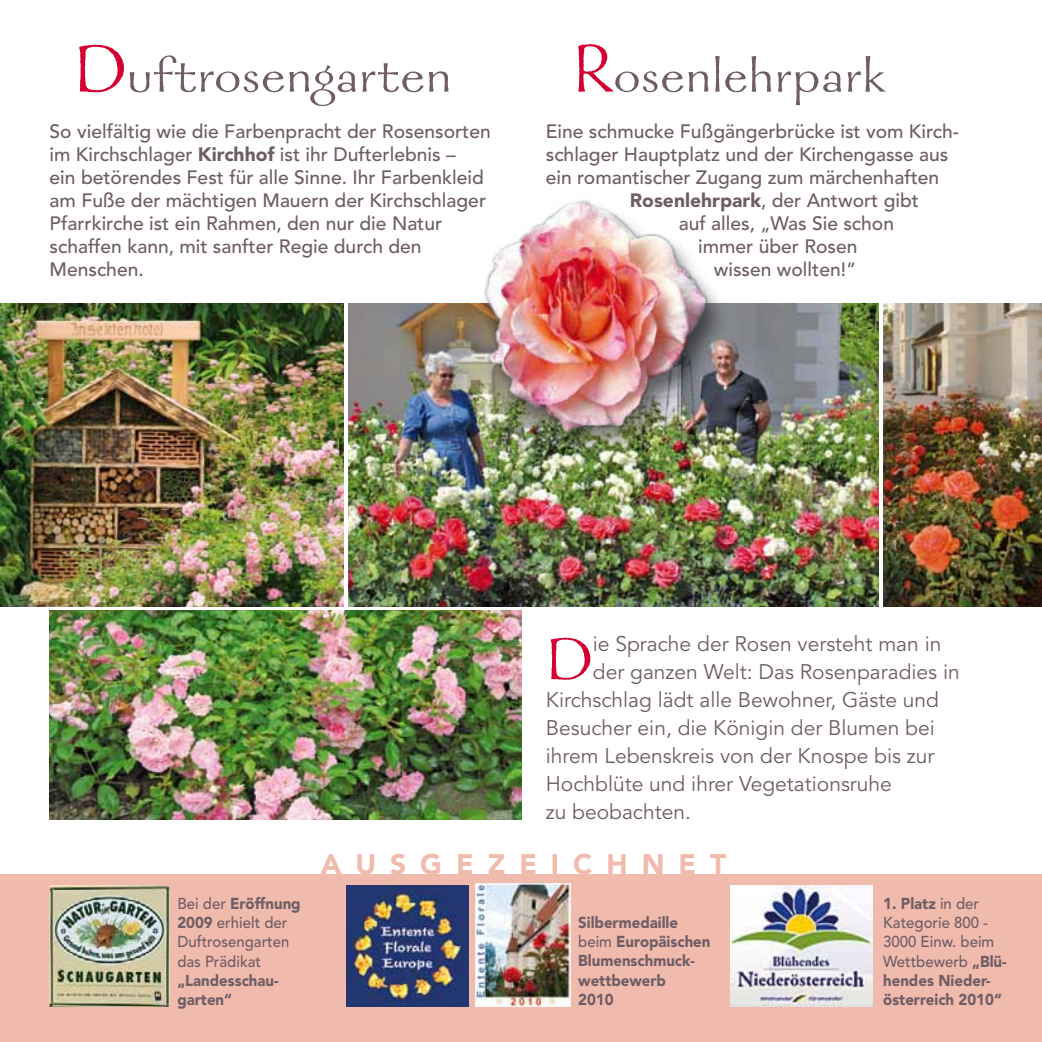
<style>
.page{position:relative;width:1042px;height:1042px;background:#fff}
.page>*{position:absolute;margin:0;border:0;box-sizing:border-box;transform-origin:0 0}
.t1{font:66.5px "Galahad";color:#d40032}
.t2{font:52.5px "Galahad";letter-spacing:.03em;color:#6e5d66}
.t3{font:900 28px "Avenir";letter-spacing:.5em;color:#f0baac}
.t4{font:21px "Avenir";color:#6e5d66}
.t5{font:500 19.25px/23.1px "Avenir";color:#6e5d66}
.t6{font:500 15.75px/19.2px "Avenir";color:#6e5d66;scale:.95 1}
.t7{font:900 15.75px/19.2px "Avenir";color:#6e5d66;scale:.95 1}
.s1{font-size:75.25px;color:#d40032}
.s2{font-weight:900}
.s3{font-weight:500}
</style>
<div class="page">
<div style="left:0;top:874px;width:1042px;height:168px;background:#f0baac"></div>
<img style="left:0;top:303px;width:343px;height:303px">
<img style="left:348px;top:303px;width:530px;height:303px">
<img style="left:883px;top:303px;width:159px;height:303px">
<img style="left:50px;top:610px;width:471px;height:209px">
<div style="left:479px;top:200px;width:252px;height:262px;background:#000;opacity:.5"></div>
<img style="left:471px;top:200px;width:247px;height:238px">
<img style="left:346px;top:885px;width:122px;height:121px">
<img style="left:730px;top:885px;width:143px;height:121px">
<img style="left:475px;top:884px;width:95px;height:122px">
<img style="left:50px;top:885px;width:120px;height:121px">
<h2 class="t2" style="left:74px;top:49px;width:379px"><span class="s1">D</span>uftrosengarten</h2>
<p class="t5" style="left:50px;top:120px;width:443px">So vielfältig wie die Farbenpracht der Rosensorten im Kirchschlager <span class="s2">Kirchhof</span> ist ihr Dufterlebnis –<br>ein betörendes Fest für alle Sinne. Ihr Farbenkleid am Fuße der mächtigen Mauern der Kirchschlager Pfarrkirche ist ein Rahmen, den nur die Natur schaffen kann, mit sanfter Regie durch den Menschen.</p>
<h2 class="t2" style="left:572px;top:49px;width:314px"><span class="s1">R</span>osenlehrpark</h2>
<p class="t5" style="left:546px;top:120px;width:414px">Eine schmucke Fußgängerbrücke ist vom Kirch-</p>
<p class="t5" style="left:546px;top:143px;width:404px">schlager Hauptplatz und der Kirchengasse aus</p>
<p class="t5" style="left:546px;top:166px;width:395px">ein romantischer Zugang zum märchenhaften</p>
<p class="t5" style="left:630px;top:189px;width:291px"><span class="s2">Rosenlehrpark</span>, der Antwort gibt</p>
<p class="t5" style="left:679px;top:212px;width:217px">auf alles, „Was Sie schon</p>
<p class="t5" style="left:698px;top:236px;width:161px">immer über Rosen</p>
<p class="t5" style="left:714px;top:259px;width:144px">wissen wollten!“</p>
<h1 class="t1" style="left:546px;top:625px;width:49px">D</h1>
<p class="t4" style="left:593px;top:632px;width:350px">ie Sprache der Rosen versteht man in</p>
<p class="t4" style="left:593px;top:660px;width:368px">der ganzen Welt: Das Rosenparadies in</p>
<p class="t4" style="left:546px;top:688px;width:395px">Kirchschlag lädt alle Bewohner, Gäste und</p>
<p class="t4" style="left:546px;top:716px;width:390px">Besucher ein, die Königin der Blumen bei</p>
<p class="t4" style="left:546px;top:744px;width:390px">ihrem Lebenskreis von der Knospe bis zur</p>
<p class="t4" style="left:546px;top:772px;width:348px">Hochblüte und ihrer Vegetationsruhe</p>
<p class="t4" style="left:546px;top:800px;width:147px">zu beobachten.</p>
<p class="t6" style="left:177px;top:894px;width:131px">Bei der <span class="s2">Eröffnung<br>2009</span> erhielt der<br>Duftrosengarten das Prädikat</p>
<p class="t7" style="left:177px;top:970px;width:108px">„Landesschau&shy;garten“</p>
<h3 class="t3" style="left:321px;top:848px;width:407px">AUSGEZEICHNET</h3>
<p class="t7" style="left:578px;top:912px;width:141px">Silbermedaille <span class="s3">beim</span> Europäischen<br>Blumenschmuck&shy;wettbewerb<br>2010</p>
<p class="t6" style="left:883px;top:894px;width:131px"><span class="s2">1. Platz</span> in der<br>Kategorie 800 -<br>3000 Einw. beim<br>Wettbewerb <span class="s2">„Blü&shy;hendes Nieder&shy;österreich 2010“</span></p>
</div>
